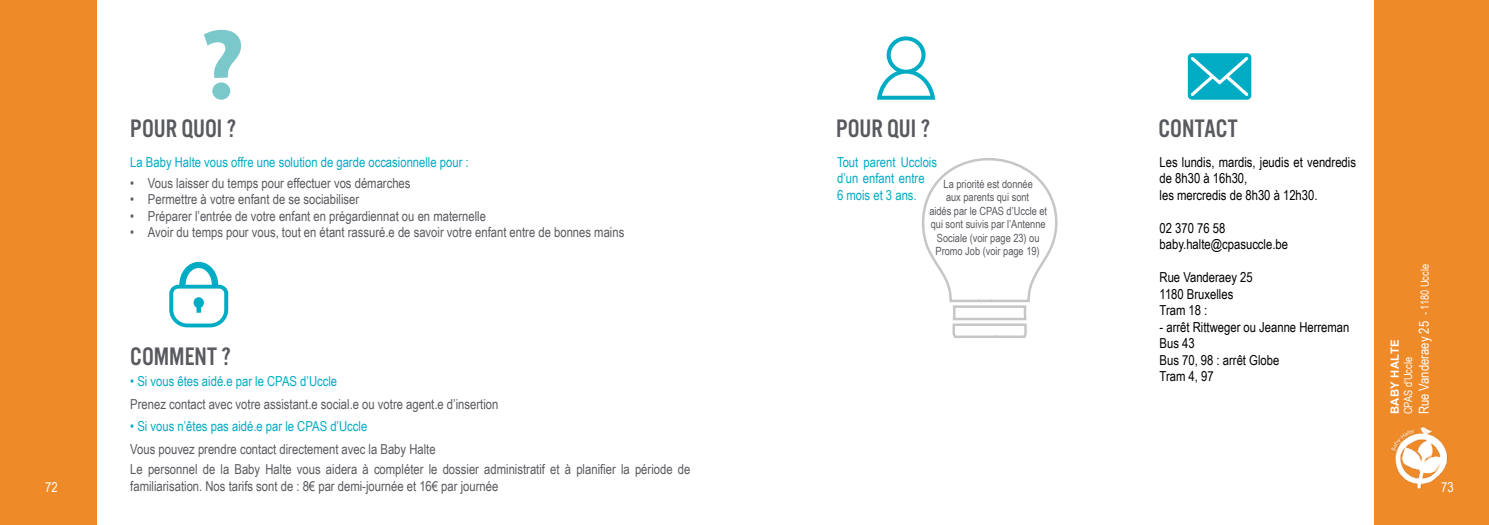
<style>
.page{position:relative;width:1489px;height:525px;background:#fff}
.page>*{position:absolute;margin:0;border:0;box-sizing:border-box;transform-origin:0 0}
.t1{font:26.25px "Alternate Got No 3 D";color:#585a5f}
.t2{font:13.75px/16.5px "Arial Narrow";color:#585a5f}
.t3{font:13.75px/16.5px "Arial Narrow";color:#000}
.t4{font:13.75px/16.5px "Arial Narrow";color:#00abc4}
.t5{font:13.75px "Arial Narrow";color:#fff}
.t6{font:11.25px/13.5px "Arial Narrow";color:#585a5f;text-align:center}
.t7{font:11.25px "Arial Narrow";color:#fff}
.t8{font:700 11.25px "Arial";letter-spacing:.035em;color:#fff}
.s1{font-size:11.25px}
</style>
<div class="page">
<div style="left:0;top:0;width:1488px;height:524px;background:#ef8a29"></div>
<div style="left:97px;top:0;width:1276px;height:524px;background:#fff"></div>
<svg style="left:877px;top:36px;width:58px;height:64px"></svg>
<svg style="left:1187px;top:53px;width:64px;height:47px;background:#29b8cd"></svg>
<svg style="left:204px;top:29px;width:37px;height:71px"></svg>
<svg style="left:169px;top:262px;width:59px;height:65px"></svg>
<img style="left:1390px;top:426px;width:58px;height:63px">
<svg style="left:922px;top:158px;width:136px;height:181px"></svg>
<h1 class="t1" style="left:130px;top:114px;width:107px">POUR QUOI ?</h1>
<h1 class="t1" style="left:836px;top:114px;width:95px">POUR QUI ?</h1>
<h1 class="t1" style="left:1158px;top:114px;width:81px">CONTACT</h1>
<p class="t2" style="left:130px;top:174px;width:282px">• Vous laisser du temps pour effectuer vos démarches</p>
<p class="t2" style="left:130px;top:191px;width:230px">• Permettre à votre enfant de se sociabiliser</p>
<p class="t2" style="left:130px;top:207px;width:357px">• Préparer l’entrée de votre enfant en prégardiennat ou en maternelle</p>
<p class="t2" style="left:130px;top:224px;width:495px">• Avoir du temps pour vous, tout en étant rassuré.e de savoir votre enfant entre de bonnes mains</p>
<p class="t4" style="left:130px;top:153px;width:340px">La Baby Halte vous offre une solution de garde occasionnelle pour :</p>
<p class="t4" style="left:837px;top:153px;width:101px">Tout parent Ucclois d’un enfant entre<br>6 mois et 3 ans.</p>
<p class="t3" style="left:1159px;top:153px;width:198px">Les lundis, mardis, jeudis et vendredis de 8h30 à 16h30,<br>les mercredis de 8h30 à 12h30.</p>
<p class="t3" style="left:1159px;top:219px;width:130px">02 370 76 58 baby.halte@cpasuccle.be</p>
<p class="t3" style="left:1159px;top:268px;width:95px">Rue Vanderaey 25<br>1180 Bruxelles<br>Tram 18 :</p>
<p class="t3" style="left:1159px;top:318px;width:191px">- arrêt Rittweger ou Jeanne Herreman<br>Bus 43<br>Bus 70, 98 : arrêt Globe<br>Tram 4, 97</p>
<p class="t6" style="left:929px;top:176px;width:119px">La priorité est donnée<br>aux parents qui sont<br>aidés par le CPAS d’Uccle et qui sont suivis par l’Antenne<br>Sociale (voir page 23) ou<br>Promo Job (voir page 19)</p>
<p class="t5" style="left:1413px;top:414px;width:152px;rotate:-90deg">Rue Vanderaey 25 <span class="s1">- 1180 Uccle</span></p>
<h1 class="t1" style="left:130px;top:342px;width:102px">COMMENT ?</h1>
<p class="t8" style="left:1386px;top:414px;width:76px;rotate:-90deg">BABY HALTE</p>
<p class="t7" style="left:1399px;top:414px;width:59px;rotate:-90deg">CPAS d’Uccle</p>
<p class="t4" style="left:130px;top:372px;width:208px">• Si vous êtes aidé.e par le CPAS d’Uccle</p>
<p class="t4" style="left:130px;top:417px;width:238px">• Si vous n’êtes pas aidé.e par le CPAS d’Uccle</p>
<p class="t2" style="left:130px;top:395px;width:369px">Prenez contact avec votre assistant.e social.e ou votre agent.e d’insertion</p>
<p class="t2" style="left:130px;top:440px;width:307px">Vous pouvez prendre contact directement avec la Baby Halte</p>
<p class="t2" style="left:130px;top:460px;width:561px">Le personnel de la Baby Halte vous aidera à compléter le dossier administratif et à planifier la période de familiarisation. Nos tarifs sont de : 8€ par demi-journée et 16€ par journée</p>
<p class="t5" style="left:45px;top:477px;width:14px">72</p>
<p class="t5" style="left:1441px;top:477px;width:14px">73</p>
</div>
